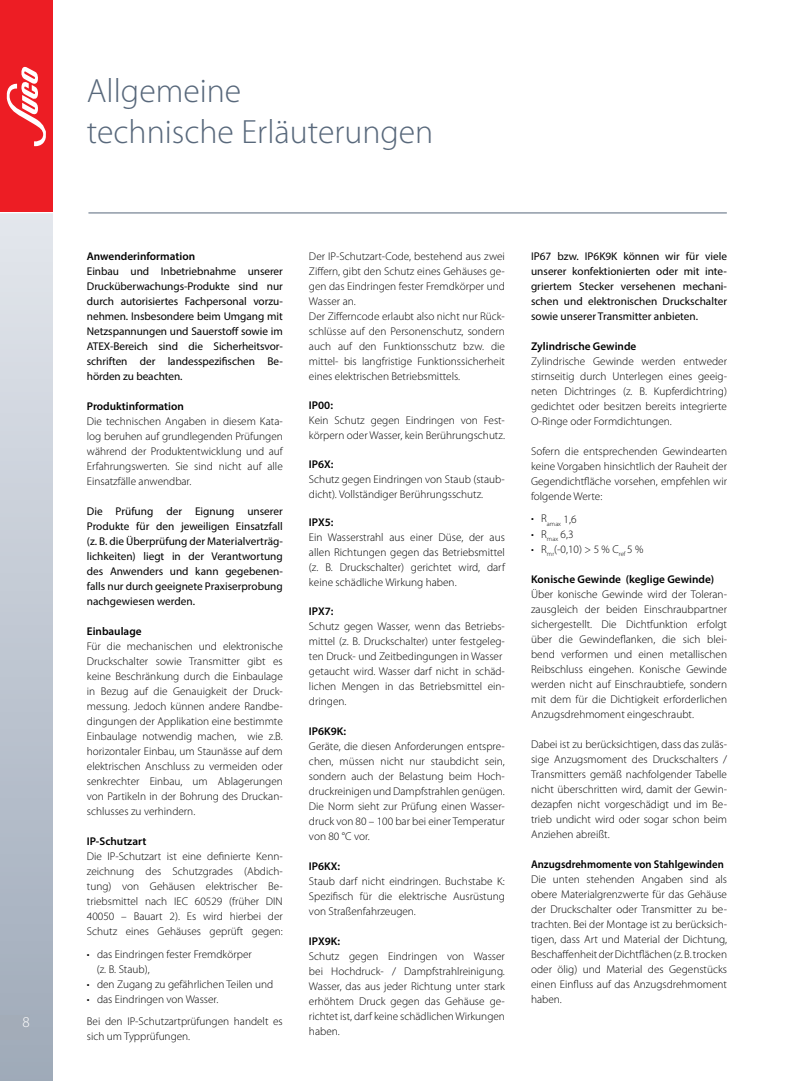
<style>
.page{position:relative;width:798px;height:1081px;background:#fff}
.page>*{position:absolute;margin:0;border:0;box-sizing:border-box;transform-origin:0 0}
.t1{font:300 33.75px/40.5px "Myriad Pro";color:#58687b}
.t2{font:300 15px "Myriad Pro";color:#fff}
.t3{font:300 11.25px/15px "Myriad Pro";color:#000}
.t4{font:11.25px/15px "Myriad Pro";letter-spacing:-.005em;color:#000;text-align:justify}
.s1{font-weight:600}
</style>
<div class="page">
<svg style="left:0;top:213px;width:53px;height:868px;background:#c0c8d2"></svg>
<div style="left:0;top:0;width:53px;height:213px;background:#ed1d24"></div>
<svg style="left:7px;top:66px;width:39px;height:80px"></svg>
<hr style="left:0;top:212px;width:797px;height:1px;background:#fff">
<hr style="left:88px;top:213px;width:638px;height:1px;background:#58687b">
<div style="left:0;top:1015px;width:30px;height:24px;background:#a3acb8"></div>
<p class="t2" style="left:22px;top:1012px;width:9px">8</p>
<p class="t1" style="left:87px;top:70px;width:348px">Allgemeine<br>technische Erläuterungen</p>
<p class="t4" style="left:87px;top:249px;width:197px;text-align:left"><span class="s1">Anwenderinformation<br></span>Einbau und Inbetriebnahme unserer Drucküberwachungs-Produkte sind nur durch autorisiertes Fachpersonal vorzu&shy;nehmen. Insbesondere beim Umgang mit Netzspannungen und Sauerstoff sowie im ATEX-Bereich sind die Sicherheitsvor&shy;schriften der landesspezifischen Be&shy;hörden zu beachten.</p>
<p class="t3" style="left:87px;top:399px;width:197px"><span class="s1">Produktinformation<br></span>Die technischen Angaben in diesem Kata&shy;log beruhen auf grundlegenden Prüfungen während der Produktentwicklung und auf Erfahrungswerten. Sie sind nicht auf alle Einsatzfälle anwendbar.</p>
<p class="t4" style="left:87px;top:504px;width:197px">Die Prüfung der Eignung unserer Produkte für den jeweiligen Einsatzfall (z. B. die Überprüfung der Materialverträg&shy;lichkeiten) liegt in der Verantwortung des Anwenders und kann gegebenen&shy;falls nur durch geeignete Praxiserprobung nachgewiesen werden.</p>
<p class="t3" style="left:87px;top:624px;width:197px"><span class="s1">Einbaulage<br></span>Für die mechanischen und elektronische Druckschalter sowie Transmitter gibt es keine Beschränkung durch die Einbaulage in Bezug auf die Genauigkeit der Druck&shy;messung. Jedoch künnen andere Randbe&shy;dingungen der Applikation eine bestimmte Einbaulage notwendig machen, wie z.B. horizontaler Einbau, um Staunässe auf dem elektrischen Anschluss zu vermeiden oder senkrechter Einbau, um Ablagerungen von Partikeln in der Bohrung des Druckan&shy;schlusses zu verhindern.</p>
<p class="t3" style="left:87px;top:834px;width:197px"><span class="s1">IP-Schutzart<br></span>Die IP-Schutzart ist eine definierte Kenn&shy;zeichnung des Schutzgrades (Abdich&shy;tung) von Gehäusen elektrischer Be&shy;triebsmittel nach IEC 60529 (früher DIN 40050 – Bauart 2). Es wird hierbei der Schutz eines Gehäuses geprüft gegen:</p>
<p class="t3" style="left:97px;top:946px;width:156px;text-indent:-10px">• das Eindringen fester Fremdkörper (z. B. Staub),</p>
<p class="t3" style="left:87px;top:976px;width:188px">• den Zugang zu gefährlichen Teilen und</p>
<p class="t3" style="left:87px;top:987px;width:197px;line-height:22.5px">• das Eindringen von Wasser.<br>Bei den IP-Schutzartprüfungen handelt es</p>
<p class="t3" style="left:87px;top:1029px;width:105px">sich um Typprüfungen.</p>
<p class="t3" style="left:309px;top:249px;width:197px">Der IP-Schutzart-Code, bestehend aus zwei Ziffern, gibt den Schutz eines Gehäuses ge&shy;gen das Eindringen fester Fremdkörper und Wasser an.<br>Der Zifferncode erlaubt also nicht nur Rück&shy;schlüsse auf den Personenschutz, sondern auch auf den Funktionsschutz bzw. die mittel- bis langfristige Funktionssicherheit eines elektrischen Betriebsmittels.</p>
<p class="t3" style="left:309px;top:397px;width:197px"><span class="s1">IP00:<br></span>Kein Schutz gegen Eindringen von Fest&shy;körpern oder Wasser, kein Berührungschutz.</p>
<p class="t3" style="left:309px;top:456px;width:197px"><span class="s1">IP6X:<br></span>Schutz gegen Eindringen von Staub (staub&shy;dicht). Vollständiger Berührungsschutz.</p>
<p class="t3" style="left:309px;top:515px;width:197px"><span class="s1">IPX5:<br></span>Ein Wasserstrahl aus einer Düse, der aus allen Richtungen gegen das Betriebsmittel (z. B. Druckschalter) gerichtet wird, darf keine schädliche Wirkung haben.</p>
<p class="t3" style="left:309px;top:604px;width:197px"><span class="s1">IPX7:<br></span>Schutz gegen Wasser, wenn das Betriebs&shy;mittel (z. B. Druckschalter) unter festgeleg&shy;ten Druck- und Zeitbedingungen in Wasser getaucht wird. Wasser darf nicht in schäd&shy;lichen Mengen in das Betriebsmittel ein&shy;dringen.</p>
<p class="t3" style="left:309px;top:724px;width:197px"><span class="s1">IP6K9K:<br></span>Geräte, die diesen Anforderungen entspre&shy;chen, müssen nicht nur staubdicht sein, sondern auch der Belastung beim Hoch&shy;druckreinigen und Dampfstrahlen genügen.<br>Die Norm sieht zur Prüfung einen Wasser&shy;druck von 80 – 100 bar bei einer Temperatur von 80 °C vor.</p>
<p class="t3" style="left:309px;top:859px;width:197px"><span class="s1">IP6KX:<br></span>Staub darf nicht eindringen. Buchstabe K:<br>Spezifisch für die elektrische Ausrüstung von Straßenfahrzeugen.</p>
<p class="t3" style="left:309px;top:934px;width:197px"><span class="s1">IPX9K:<br></span>Schutz gegen Eindringen von Wasser bei Hochdruck- / Dampfstrahlreinigung.<br>Wasser, das aus jeder Richtung unter stark erhöhtem Druck gegen das Gehäuse ge&shy;richtet ist, darf keine schädlichen Wirkungen haben.</p>
<p class="t4" style="left:531px;top:248px;width:197px">IP67 bzw. IP6K9K können wir für viele unserer konfektionierten oder mit inte&shy;griertem Stecker versehenen mechani&shy;schen und elektronischen Druckschalter sowie unserer Transmitter anbieten.</p>
<p class="t3" style="left:531px;top:338px;width:197px"><span class="s1">Zylindrische Gewinde<br></span>Zylindrische Gewinde werden entweder stirnseitig durch Unterlegen eines geeig&shy;neten Dichtringes (z. B. Kupferdichtring) gedichtet oder besitzen bereits integrierte O-Ringe oder Formdichtungen.</p>
<p class="t3" style="left:531px;top:443px;width:197px;text-align:justify">Sofern die entsprechenden Gewindearten keine Vorgaben hinsichtlich der Rauheit der Gegendichtfläche vorsehen, empfehlen wir folgende Werte:</p>
<p class="t3" style="left:531px;top:511px;width:47px">• R<sub>amax</sub> 1,6</p>
<p class="t3" style="left:531px;top:526px;width:44px">• R<sub>max</sub> 6,3</p>
<p class="t3" style="left:531px;top:541px;width:114px">• R<sub>mr</sub>(-0,10) &gt; 5 % C<sub>ref</sub> 5 %</p>
<p class="t3" style="left:531px;top:571px;width:197px"><span class="s1">Konische Gewinde (keglige Gewinde)<br></span>Über konische Gewinde wird der Toleran&shy;zausgleich der beiden Einschraubpartner sichergestellt. Die Dichtfunktion erfolgt über die Gewindeflanken, die sich blei&shy;bend verformen und einen metallischen Reibschluss eingehen. Konische Gewinde werden nicht auf Einschraubtiefe, sondern mit dem für die Dichtigkeit erforderlichen Anzugsdrehmoment eingeschraubt.</p>
<p class="t3" style="left:531px;top:736px;width:197px;text-align:justify">Dabei ist zu berücksichtigen, dass das zuläs&shy;sige Anzugsmoment des Druckschalters / Transmitters gemäß nachfolgender Tabelle nicht überschritten wird, damit der Gewin&shy;dezapfen nicht vorgeschädigt und im Be&shy;trieb undicht wird oder sogar schon beim Anziehen abreißt.</p>
<p class="t3" style="left:531px;top:856px;width:197px"><span class="s1">Anzugsdrehmomente von Stahlgewinden </span>Die unten stehenden Angaben sind als obere Materialgrenzwerte für das Gehäuse der Druckschalter oder Transmitter zu be&shy;trachten. Bei der Montage ist zu berücksich&shy;tigen, dass Art und Material der Dichtung, Beschaffenheit der Dichtflächen (z. B. trocken oder ölig) und Material des Gegenstücks einen Einfluss auf das Anzugsdrehmoment haben.</p>
</div>
